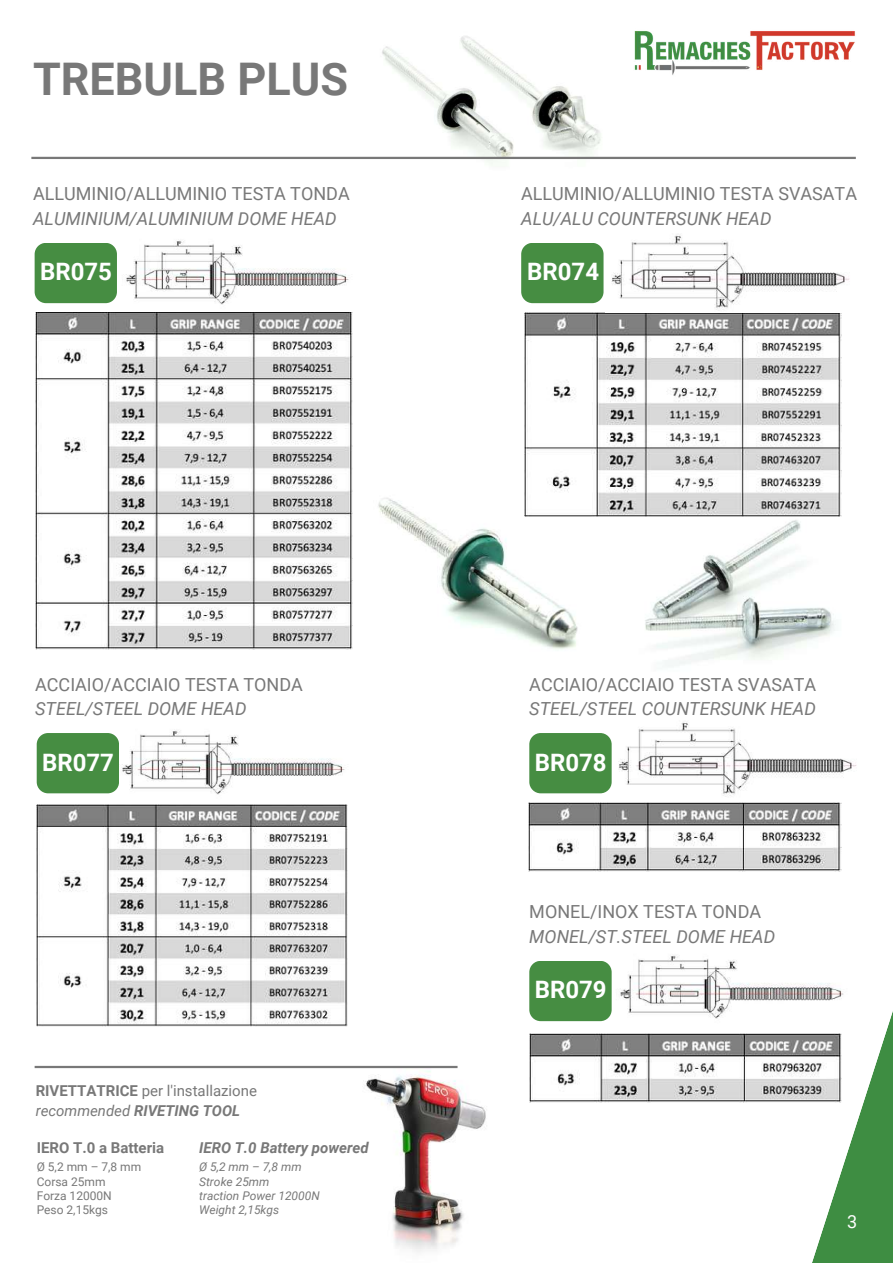
<style>
.page{position:relative;width:893px;height:1264px;background:#fff}
.page>*{position:absolute;margin:0;border:0;box-sizing:border-box;transform-origin:0 0}
.t1{font:700 45px "Roboto";color:#787878}
.t2{font:700 24px "Roboto";color:#fff}
.t3{font:18px "Roboto";color:#787878}
.t4{font:italic 18px "Roboto";color:#787878}
.t5{font:18px "Roboto";color:#fefefe}
.t6{font:15px/20.2px "Roboto";color:#787878}
.t7{font:italic 700 15px "Roboto";color:#787878}
.t8{font:700 15px "Roboto";color:#787878}
.t9{font:italic 12px/14.2px "Roboto";color:#787878}
.t10{font:12px/14.2px "Roboto";color:#787878}
.s1{font-weight:700}
.s2{font-style:italic}
.s3{font-weight:700;font-style:italic}
</style>
<div class="page">
<svg style="left:812px;top:1014px;width:80px;height:248px"></svg>
<img style="left:337px;top:36px;width:315px;height:129px">
<img style="left:633px;top:31px;width:222px;height:46px">
<hr style="left:31px;top:157px;width:824px;height:2px;background:#787878">
<img style="left:378px;top:498px;width:232px;height:151px">
<img style="left:610px;top:515px;width:232px;height:152px">
<img style="left:524px;top:313px;width:317px;height:203px">
<img style="left:116px;top:240px;width:233px;height:65px">
<div style="left:35px;top:243px;width:82px;height:60px;background:#468d42;border-radius:11px"></div>
<img style="left:611px;top:235px;width:239px;height:76px">
<img style="left:35px;top:312px;width:317px;height:337px">
<div style="left:521px;top:243px;width:82px;height:60px;background:#468d42;border-radius:11px"></div>
<img style="left:112px;top:730px;width:233px;height:65px">
<div style="left:37px;top:733px;width:82px;height:60px;background:#468d42;border-radius:11px"></div>
<img style="left:37px;top:804px;width:310px;height:222px">
<img style="left:618px;top:722px;width:239px;height:75px">
<div style="left:529px;top:733px;width:82px;height:60px;background:#468d42;border-radius:11px"></div>
<img style="left:528px;top:802px;width:313px;height:69px">
<img style="left:610px;top:955px;width:239px;height:71px">
<div style="left:529px;top:960px;width:82px;height:61px;background:#468d42;border-radius:11px"></div>
<img style="left:529px;top:1033px;width:312px;height:69px">
<img style="left:356px;top:1068px;width:130px;height:184px">
<hr style="left:35px;top:1065px;width:422px;height:3px;background:#787878">
<h1 class="t1" style="left:33px;top:53px;width:316px">TREBULB PLUS</h1>
<p class="t3" style="left:33px;top:184px;width:318px">ALLUMINIO/ALLUMINIO TESTA TONDA</p>
<p class="t4" style="left:33px;top:208px;width:305px">ALUMINIUM/ALUMINIUM DOME HEAD</p>
<h2 class="t2" style="left:40px;top:258px;width:73px">BR075</h2>
<p class="t3" style="left:521px;top:184px;width:337px">ALLUMINIO/ALLUMINIO TESTA SVASATA</p>
<p class="t4" style="left:521px;top:208px;width:252px">ALU/ALU COUNTERSUNK HEAD</p>
<h2 class="t2" style="left:527px;top:258px;width:73px">BR074</h2>
<p class="t3" style="left:35px;top:673px;width:269px">ACCIAIO/ACCIAIO TESTA TONDA</p>
<p class="t4" style="left:35px;top:698px;width:213px">STEEL/STEEL DOME HEAD</p>
<h2 class="t2" style="left:42px;top:748px;width:73px">BR077</h2>
<p class="t6" style="left:36px;top:1080px;width:223px"><span class="s1">RIVETTATRICE</span> per l'installazione <span class="s2">recommended</span> <span class="s3">RIVETING TOOL</span></p>
<p class="t8" style="left:37px;top:1139px;width:129px">IERO T.0 a Batteria</p>
<p class="t10" style="left:37px;top:1159px;width:106px">Ø 5,2 mm – 7,8 mm<br>Corsa 25mm<br>Forza 12000N<br>Peso 2,15kgs</p>
<p class="t7" style="left:199px;top:1138px;width:171px">IERO T.0 Battery powered</p>
<p class="t9" style="left:199px;top:1159px;width:122px">Ø 5,2 mm – 7,8 mm<br>Stroke 25mm<br>traction Power 12000N<br>Weight 2,15kgs</p>
<p class="t3" style="left:529px;top:673px;width:288px">ACCIAIO/ACCIAIO TESTA SVASATA</p>
<p class="t4" style="left:529px;top:698px;width:288px">STEEL/STEEL COUNTERSUNK HEAD</p>
<h2 class="t2" style="left:534px;top:748px;width:73px">BR078</h2>
<p class="t3" style="left:529px;top:901px;width:233px">MONEL/INOX TESTA TONDA</p>
<p class="t4" style="left:529px;top:926px;width:247px">MONEL/ST.STEEL DOME HEAD</p>
<h2 class="t2" style="left:534px;top:976px;width:73px">BR079</h2>
<p class="t5" style="left:847px;top:1211px;width:12px">3</p>
</div>
